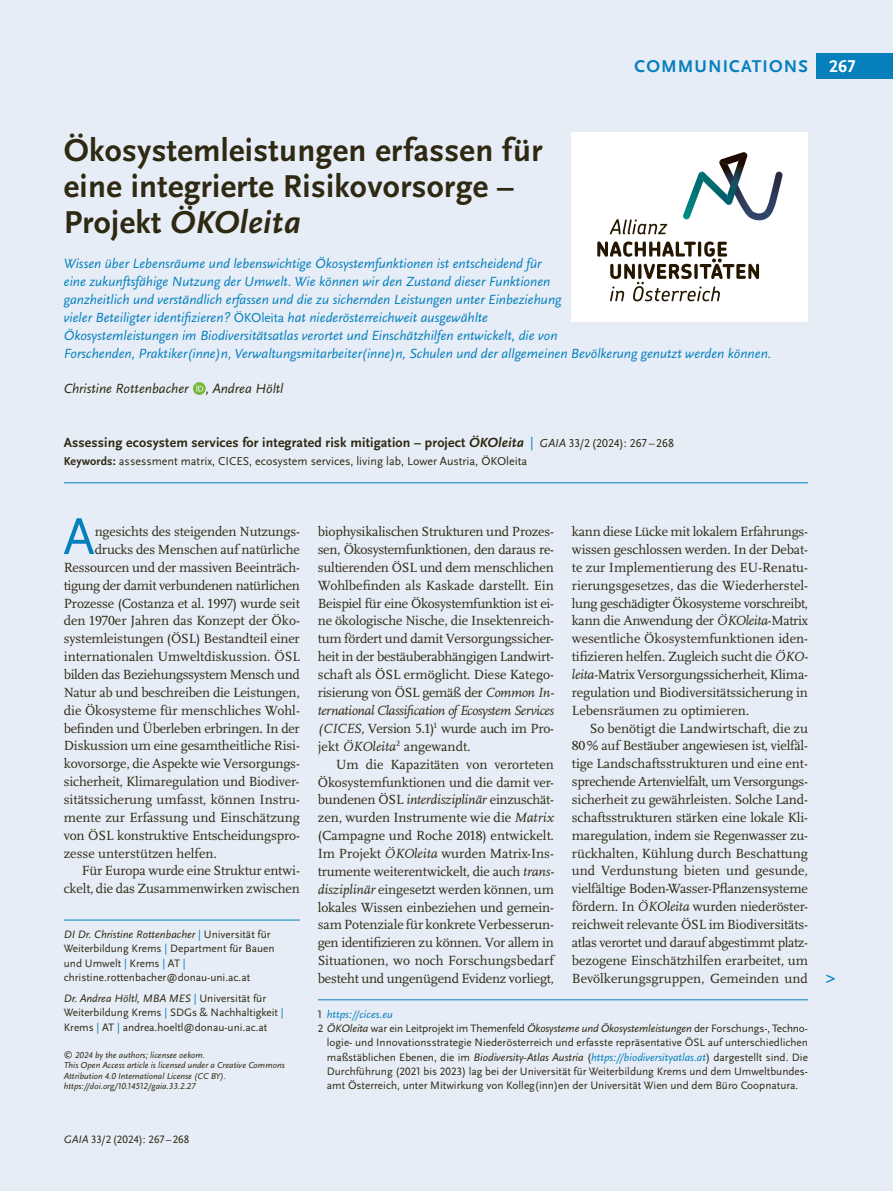
<style>
.page{position:relative;width:893px;height:1191px;background:#e6edf7}
.page>*{position:absolute;margin:0;border:0;box-sizing:border-box;transform-origin:0 0}
.Fließtext_oE{font:52.65px "Scala Sans Pro";color:#0680bd}
.Ü1_22_22{font:700 33px/35.7px "Scala Sans Pro";letter-spacing:.01em;color:#2f2912}
.InfoÜ{font:700 17.85px "Scala Sans Pro";letter-spacing:.06em;color:#0680bd}
.t1{font:700 17.85px "Scala Sans Pro";color:#fff}
.Ü3_9_25_11_9{font:700 17.85px "Scala Sans Pro";color:#0680bd}
.Fließtext_oE-2{font:13.8px/17.9px "Scala Pro";letter-spacing:-.01em;color:#2f2912;text-align:justify}
.Vorspann{font:italic 13.8px/17.9px "Scala Sans Pro";color:#0680bd}
.Abstract_Ü1{font:700 13.8px "Scala Sans Pro";letter-spacing:.01em;color:#2f2912}
.Autor_innen{font:italic 13.8px "Scala Sans Pro";color:#2f2912}
.Abstract_Ü1-2{font:12px "Scala Sans Pro";color:#2f2912}
.Fußnote{font:11.25px/14.2px "Scala Sans Pro";color:#2f2912;text-align:justify}
.Autor_innen-Adressen{font:11.25px/14.2px "Scala Sans Pro";color:#2f2912}
.Fußnote-2{font:italic 11.25px "Scala Sans Pro";color:#0680bd}
.License{font:italic 9px/10.5px "Scala Sans Pro";color:#2f2912}
.s1{font-style:italic}
.s2{font-style:normal;font-size:13.5px}
.s3{font-weight:400;color:#0680bd}
.s4{font-weight:400;font-style:italic;font-size:12px}
.s5{font-weight:400;font-size:12px}
.s6{font-weight:700}
.s7{color:#0680bd}
.s8{font-style:normal;color:#2f2912}
.s9{font-style:italic;color:#0680bd}
</style>
<div class="page">
<div style="left:816px;top:53px;width:77px;height:25px;background:#0680bd"></div>
<hr style="left:64px;top:482px;width:744px;height:1px;background:#0680bd">
<hr style="left:64px;top:919px;width:236px;height:1px;background:#0680bd">
<hr style="left:318px;top:999px;width:490px;height:1px;background:#0680bd">
<svg style="left:193px;top:382px;width:13px;height:13px"></svg>
<svg style="left:196px;top:384px;width:7px;height:7px"></svg>
<div style="left:572px;top:132px;width:236px;height:190px;background:#fff"></div>
<svg style="left:610px;top:219px;width:57px;height:15px"></svg>
<svg style="left:597px;top:241px;width:162px;height:60px"></svg>
<svg style="left:683px;top:152px;width:99px;height:68px"></svg>
<h5 class="InfoÜ" style="left:635px;top:56px;width:175px">COMMUNICATIONS</h5>
<p class="t1" style="left:829px;top:56px;width:28px">267</p>
<p class="Ü1_22_22" style="left:64px;top:133px;width:480px">Ökosystemleistungen erfassen für eine integrierte Risikovorsorge –<br>Projekt <span class="s1">ÖKOleita</span></p>
<p class="Vorspann" style="left:64px;top:255px;width:709px">Wissen über Lebensräume und lebenswichtige Ökosystemfunktionen ist entscheidend für<br>eine zukunftsfähige Nutzung der Umwelt. Wie können wir den Zustand dieser Funktionen<br>ganzheitlich und verständlich erfassen und die zu sichernden Leistungen unter Einbeziehung<br>vieler Beteiligter identifizieren? <span class="s2">ÖKOleita</span> hat niederösterreichweit ausgewählte<br>Ökosystemleistungen im Biodiversitätsatlas verortet und Einschätzhilfen entwickelt, die von<br>Forschenden, Praktiker(inne)n, Verwaltungsmitarbeiter(inne)n, Schulen und der allgemeinen Bevölkerung genutzt werden können.</p>
<p class="Autor_innen" style="left:64px;top:381px;width:221px">Christine Rottenbacher , Andrea Höltl</p>
<p class="Abstract_Ü1" style="left:64px;top:434px;width:612px">Assessing ecosystem services for integrated risk mitigation – project <span class="s1">ÖKOleita</span> <span class="s3">|</span> <span class="s4">GAIA</span> <span class="s5">33/2 (2024): 267–268</span></p>
<p class="Abstract_Ü1-2" style="left:64px;top:454px;width:465px"><span class="s6">Keywords:</span> assessment matrix, CICES, ecosystem services, living lab, Lower Austria, ÖKOleita</p>
<p class="Fließtext_oE" style="left:63px;top:506px;width:33px">A</p>
<p class="Fließtext_oE-2" style="left:64px;top:523px;width:238px;text-align:right">ngesichts des steigenden Nutzungs&shy;drucks des Menschen auf natürliche Ressourcen und der massiven Beeinträch&shy;tigung der damit verbundenen natürlichen Prozesse (Costanza et al. 1997) wurde seit den 1970er Jahren das Konzept der Öko&shy;systemleistungen (ÖSL) Bestandteil einer internationalen Umweltdiskussion. ÖSL bilden das Beziehungssystem Mensch und Natur ab und beschreiben die Leistungen, die Ökosysteme für menschliches Wohl&shy;befinden und Überleben erbringen. In der Diskussion um eine gesamtheitliche Risi&shy;kovorsorge, die Aspekte wie Versorgungs&shy;sicherheit, Klimaregulation und Biodiver-</p>
<p class="Fließtext_oE-2" style="left:64px;top:790px;width:238px">sitätssicherung umfasst, können Instru&shy;mente zur Erfassung und Einschätzung von ÖSL konstruktive Entscheidungspro&shy;zesse unterstützen helfen.</p>
<p class="Fließtext_oE-2" style="left:64px;top:862px;width:238px;text-align:right">Für Europa wurde eine Struktur entwi&shy;ckelt, die das Zusammenwirken zwischen</p>
<p class="Autor_innen-Adressen" style="left:64px;top:927px;width:212px"><span class="s1">DI Dr. Christine Rottenbacher</span> <span class="s7">|</span> Universität für Weiterbildung Krems <span class="s7">|</span> Department für Bauen und Umwelt <span class="s7">|</span> Krems <span class="s7">|</span> AT <span class="s7">| </span>christine.rottenbacher@donau-uni.ac.at</p>
<p class="Autor_innen-Adressen" style="left:64px;top:991px;width:221px"><span class="s1">Dr. Andrea Höltl, MBA MES</span> <span class="s7">|</span> Universität für<br>Weiterbildung Krems <span class="s7">|</span> SDGs &amp; Nachhaltigkeit <span class="s7">|<br></span>Krems <span class="s7">|</span> AT <span class="s7">|</span> andrea.hoeltl@donau-uni.ac.at</p>
<p class="License" style="left:64px;top:1049px;width:222px">© 2024 by the authors; licensee oekom.<br>This Open Access article is licensed under a Creative Commons<br>Attribution 4.0 International License (CC BY).</p>
<p class="License" style="left:64px;top:1081px;width:133px">https://doi.org/10.14512/gaia.33.2.27</p>
<p class="Fußnote" style="left:64px;top:1132px;width:127px"><span class="s1">GAIA</span> 33/2 (2024): 267–268</p>
<p class="Fließtext_oE-2" style="left:318px;top:523px;width:238px">biophysikalischen Strukturen und Prozes&shy;sen, Ökosystemfunktionen, den daraus re&shy;sultierenden ÖSL und dem menschlichen Wohlbefinden als Kaskade darstellt. Ein Beispiel für eine Ökosystemfunktion ist ei&shy;ne ökologische Nische, die Insektenreich&shy;tum fördert und damit Versorgungssicher&shy;heit in der bestäuberabhängigen Landwirt&shy;schaft als ÖSL ermöglicht. Diese Katego&shy;risierung von ÖSL gemäß der <span class="s1">Common In&shy;ternational Classification of Ecosystem Services (CICES,</span> Version 5.1)<sup>1</sup> wurde auch im Pro&shy;jekt <span class="s1">ÖKOleita</span><sup>2</sup> angewandt.</p>
<p class="Fließtext_oE-2" style="left:318px;top:755px;width:238px;text-indent:18px">Um die Kapazitäten von verorteten Ökosystemfunktionen und die damit ver&shy;bundenen ÖSL <span class="s1">interdisziplinär</span> einzuschät&shy;zen, wurden Instrumente wie die <span class="s1">Matrix </span>(Campagne und Roche 2018) entwickelt.<br>Im Projekt <span class="s1">ÖKOleita</span> wurden Matrix-Ins&shy;trumente weiterentwickelt, die auch <span class="s1">trans&shy;disziplinär</span> eingesetzt werden können, um lokales Wissen einbeziehen und gemein&shy;sam Potenziale für konkrete Verbesserun&shy;gen identifizieren zu können. Vor allem in Situationen, wo noch Forschungsbedarf besteht und ungenügend Evidenz vorliegt,</p>
<p class="Fließtext_oE-2" style="left:572px;top:523px;width:238px">kann diese Lücke mit lokalem Erfahrungs&shy;wissen geschlossen werden. In der Debat&shy;te zur Implementierung des EU-Renatu&shy;rierungsgesetzes, das die Wiederherstel&shy;lung geschädigter Ökosysteme vorschreibt, kann die Anwendung der <span class="s1">ÖKOleita</span>-Matrix wesentliche Ökosystemfunktionen iden&shy;tifizieren helfen. Zugleich sucht die <span class="s1">ÖKO&shy;leita</span>-Matrix Versorgungssicherheit, Klima&shy;regulation und Biodiversitätssicherung in Lebensräumen zu optimieren.</p>
<p class="Fließtext_oE-2" style="left:572px;top:719px;width:238px;text-indent:18px">So benötigt die Landwirtschaft, die zu 80% auf Bestäuber angewiesen ist, vielfäl&shy;tige Landschaftsstrukturen und eine ent&shy;sprechende Artenvielfalt, um Versorgungs&shy;sicherheit zu gewährleisten. Solche Land-</p>
<p class="Fließtext_oE-2" style="left:572px;top:808px;width:238px">schaftsstrukturen stärken eine lokale Kli&shy;maregulation, indem sie Regenwasser zu&shy;rückhalten, Kühlung durch Beschattung und Verdunstung bieten und gesunde, vielfältige Boden-Wasser-Pflanzensysteme fördern. In <span class="s1">ÖKOleita</span> wurden niederöster&shy;reichweit relevante ÖSL im Biodiversitäts&shy;atlas verortet und darauf abgestimmt platz&shy;bezogene Einschätzhilfen erarbeitet, um Bevölkerungsgruppen, Gemeinden und</p>
<p class="Fußnote-2" style="left:318px;top:1007px;width:77px"><span class="s8">1</span> https://cices.eu</p>
<p class="Fußnote" style="left:327px;top:1021px;width:483px;text-indent:-9px">2 <span class="s1">ÖKOleita</span> war ein Leitprojekt im Themenfeld <span class="s1">Ökosysteme und Ökosystemleistungen</span> der Forschungs-, Techno&shy;logie- und Innovationsstrategie Niederösterreich und erfasste repräsentative ÖSL auf unterschiedlichen maßstäblichen Ebenen, die im <span class="s1">Biodiversity-Atlas Austria</span> (<span class="s9">https://biodiversityatlas.at</span>) dargestellt sind. Die Durchführung (2021 bis 2023) lag bei der Universität für Weiterbildung Krems und dem Umweltbundes&shy;amt Österreich, unter Mitwirkung von Kolleg(inn)en der Universität Wien und dem Büro Coopnatura.</p>
<h3 class="Ü3_9_25_11_9" style="left:826px;top:966px;width:11px">&gt;</h3>
</div>
